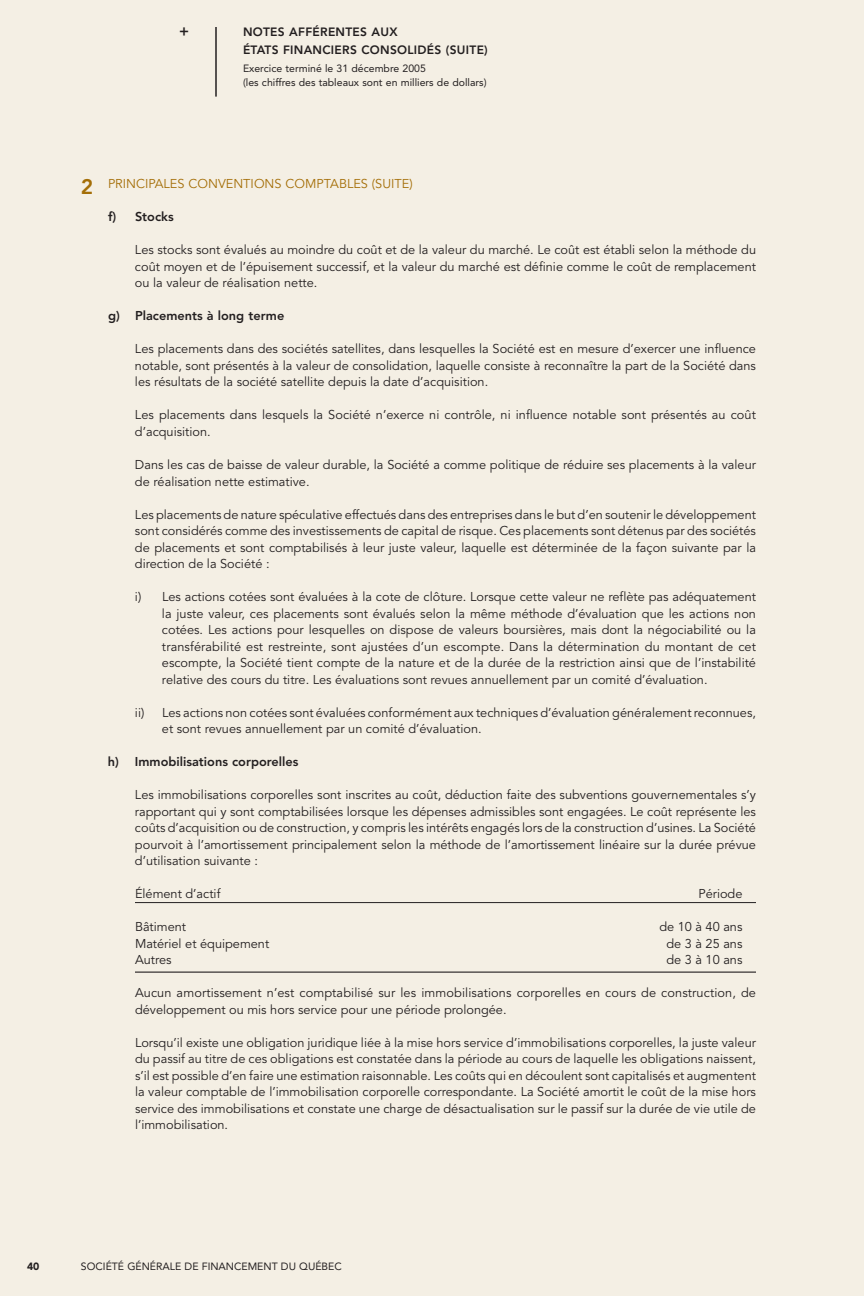
<style>
.page{position:relative;width:864px;height:1296px;background:#f4efe4}
.page>*{position:absolute;margin:0;border:0;box-sizing:border-box;transform-origin:0 0}
.t1{font:800 21px "Avenir";color:#a46e07}
.t2{font:800 15px "Avenir";color:#231f20}
.t3{font:12.75px/16.5px "Avenir";color:#231f20;text-align:justify}
.t4{font:800 12.75px "Avenir";color:#231f20}
.t5{font:12.75px "Avenir";color:#a46e07}
.t6{font:800 12px/18px "Avenir";letter-spacing:.025em;color:#231f20}
.t7{font:10.5px/13.5px "Avenir";color:#231f20}
.t8{font:900 10.5px "Avenir";color:#231f20}
</style>
<div class="page">
<hr style="left:215px;top:27px;width:2px;height:70px;background:#231f20">
<hr style="left:135px;top:902px;width:621px;height:1px;background:#231f20">
<hr style="left:135px;top:972px;width:621px;height:1px;background:#231f20">
<p class="t2" style="left:179px;top:25px;width:11px">+</p>
<p class="t6" style="left:243px;top:24px;width:246px">NOTES AFFÉRENTES AUX<br>ÉTATS FINANCIERS CONSOLIDÉS (SUITE)</p>
<p class="t7" style="left:243px;top:63px;width:245px">Exercice terminé le 31 décembre 2005<br>(les chiffres des tableaux sont en milliers de dollars)</p>
<h1 class="t1" style="left:81px;top:178px;width:14px">2</h1>
<p class="t5" style="left:108px;top:179px;width:306px">PRINCIPALES CONVENTIONS COMPTABLES (SUITE)</p>
<p class="t4" style="left:108px;top:212px;width:67px">f) Stocks</p>
<p class="t3" style="left:135px;top:243px;width:623px">Les stocks sont évalués au moindre du coût et de la valeur du marché. Le coût est établi selon la méthode du coût moyen et de l’épuisement successif, et la valeur du marché est définie comme le coût de remplacement ou la valeur de réalisation nette.</p>
<p class="t4" style="left:108px;top:311px;width:178px">g) Placements à long terme</p>
<p class="t3" style="left:135px;top:342px;width:623px">Les placements dans des sociétés satellites, dans lesquelles la Société est en mesure d’exercer une influence notable, sont présentés à la valeur de consolidation, laquelle consiste à reconnaître la part de la Société dans les résultats de la société satellite depuis la date d’acquisition.</p>
<p class="t3" style="left:135px;top:408px;width:622px">Les placements dans lesquels la Société n’exerce ni contrôle, ni influence notable sont présentés au coût d’acquisition.</p>
<p class="t3" style="left:135px;top:458px;width:623px">Dans les cas de baisse de valeur durable, la Société a comme politique de réduire ses placements à la valeur de réalisation nette estimative.</p>
<p class="t3" style="left:135px;top:507px;width:623px">Les placements de nature spéculative effectués dans des entreprises dans le but d’en soutenir le développement sont considérés comme des investissements de capital de risque. Ces placements sont détenus par des sociétés de placements et sont comptabilisés à leur juste valeur, laquelle est déterminée de la façon suivante par la direction de la Société :</p>
<p class="t3" style="left:162px;top:590px;width:596px;text-indent:-27px">i) Les actions cotées sont évaluées à la cote de clôture. Lorsque cette valeur ne reflète pas adéquatement la juste valeur, ces placements sont évalués selon la même méthode d’évaluation que les actions non cotées. Les actions pour lesquelles on dispose de valeurs boursières, mais dont la négociabilité ou la transférabilité est restreinte, sont ajustées d’un escompte. Dans la détermination du montant de cet escompte, la Société tient compte de la nature et de la durée de la restriction ainsi que de l’instabilité relative des cours du titre. Les évaluations sont revues annuellement par un comité d’évaluation.</p>
<p class="t3" style="left:162px;top:705px;width:596px;text-indent:-27px">ii) Les actions non cotées sont évaluées conformément aux techniques d’évaluation généralement reconnues, et sont revues annuellement par un comité d’évaluation.</p>
<p class="t4" style="left:108px;top:756px;width:192px">h) Immobilisations corporelles</p>
<p class="t3" style="left:135px;top:788px;width:623px">Les immobilisations corporelles sont inscrites au coût, déduction faite des subventions gouvernementales s’y rapportant qui y sont comptabilisées lorsque les dépenses admissibles sont engagées. Le coût représente les coûts d’acquisition ou de construction, y compris les intérêts engagés lors de la construction d’usines. La Société pourvoit à l’amortissement principalement selon la méthode de l’amortissement linéaire sur la durée prévue d’utilisation suivante :</p>
<p class="t3" style="left:135px;top:887px;width:87px">Élément d’actif</p>
<p class="t3" style="left:698px;top:887px;width:46px">Période</p>
<p class="t3" style="left:135px;top:920px;width:53px">Bâtiment</p>
<p class="t3" style="left:659px;top:920px;width:85px">de 10 à 40 ans</p>
<p class="t3" style="left:135px;top:936px;width:136px">Matériel et équipement</p>
<p class="t3" style="left:666px;top:936px;width:78px">de 3 à 25 ans</p>
<p class="t3" style="left:135px;top:953px;width:38px">Autres</p>
<p class="t3" style="left:666px;top:953px;width:78px">de 3 à 10 ans</p>
<p class="t3" style="left:135px;top:986px;width:622px">Aucun amortissement n’est comptabilisé sur les immobilisations corporelles en cours de construction, de développement ou mis hors service pour une période prolongée.</p>
<p class="t3" style="left:135px;top:1035px;width:623px">Lorsqu’il existe une obligation juridique liée à la mise hors service d’immobilisations corporelles, la juste valeur du passif au titre de ces obligations est constatée dans la période au cours de laquelle les obligations naissent, s’il est possible d’en faire une estimation raisonnable. Les coûts qui en découlent sont capitalisés et augmentent la valeur comptable de l’immobilisation corporelle correspondante. La Société amortit le coût de la mise hors service des immobilisations et constate une charge de désactualisation sur le passif sur la durée de vie utile de l’immobilisation.</p>
<p class="t8" style="left:27px;top:1262px;width:14px">40</p>
<p class="t7" style="left:81px;top:1261px;width:262px">SOCIÉTÉ GÉNÉRALE DE FINANCEMENT DU QUÉBEC</p>
</div>
